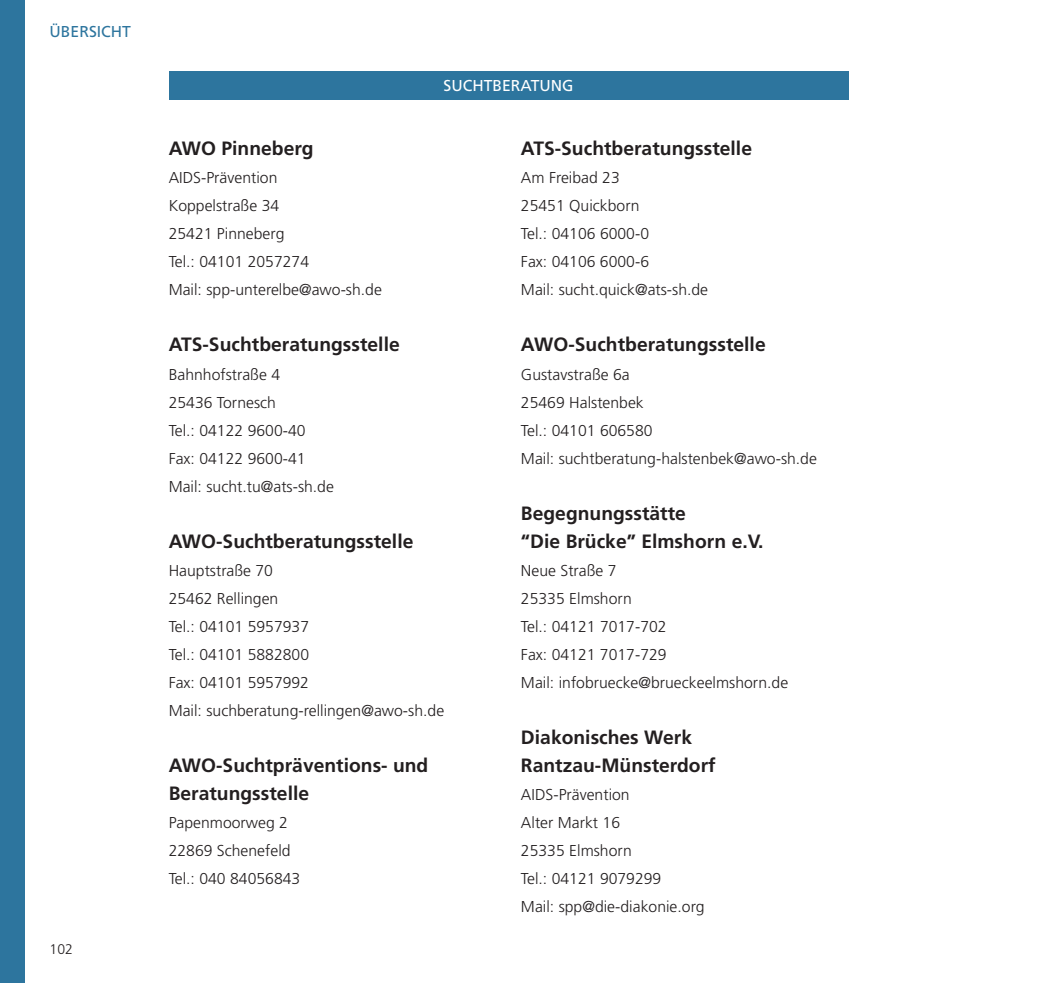
<style>
.page{position:relative;width:1042px;height:983px;background:#fff}
.page>*{position:absolute;margin:0;border:0;box-sizing:border-box;transform-origin:0 0}
.t1{font:700 19.25px/28px "Frutiger LT Std";color:#231f20}
.t2{font:300 15.75px/28px "Frutiger LT Std";color:#231f20}
.t3{font:15.75px "Frutiger LT Std";color:#fff}
.t4{font:15.75px "Frutiger LT Std";color:#2d759e}
.t5{font:300 14px "Frutiger LT Std";color:#231f20}
</style>
<div class="page">
<div style="left:0;top:0;width:25px;height:982px;background:#2d759e"></div>
<div style="left:169px;top:71px;width:679px;height:28px;background:#2d759e"></div>
<p class="t4" style="left:50px;top:22px;width:83px">ÜBERSICHT</p>
<p class="t5" style="left:50px;top:940px;width:25px">102</p>
<p class="t1" style="left:169px;top:135px;width:146px">AWO Pinneberg</p>
<p class="t2" style="left:169px;top:164px;width:215px">AIDS-Prävention<br>Koppelstraße 34<br>25421 Pinneberg<br>Tel.: 04101 2057274<br>Mail: spp-unterelbe@awo-sh.de</p>
<p class="t1" style="left:169px;top:331px;width:232px">ATS-Suchtberatungsstelle</p>
<p class="t2" style="left:169px;top:360px;width:167px">Bahnhofstraße 4<br>25436 Tornesch<br>Tel.: 04122 9600-40<br>Fax: 04122 9600-41<br>Mail: sucht.tu@ats-sh.de</p>
<p class="t3" style="left:443px;top:76px;width:132px">SUCHTBERATUNG</p>
<p class="t1" style="left:521px;top:135px;width:232px">ATS-Suchtberatungsstelle</p>
<p class="t2" style="left:521px;top:164px;width:189px">Am Freibad 23<br>25451 Quickborn<br>Tel.: 04106 6000-0<br>Fax: 04106 6000-6<br>Mail: sucht.quick@ats-sh.de</p>
<p class="t1" style="left:521px;top:331px;width:246px">AWO-Suchtberatungsstelle</p>
<p class="t2" style="left:521px;top:360px;width:297px">Gustavstraße 6a<br>25469 Halstenbek<br>Tel.: 04101 606580<br>Mail: suchtberatung-halstenbek@awo-sh.de</p>
<p class="t1" style="left:169px;top:527px;width:246px">AWO-Suchtberatungsstelle</p>
<p class="t2" style="left:169px;top:556px;width:277px">Hauptstraße 70<br>25462 Rellingen<br>Tel.: 04101 5957937<br>Tel.: 04101 5882800<br>Fax: 04101 5957992<br>Mail: suchberatung-rellingen@awo-sh.de</p>
<p class="t1" style="left:169px;top:751px;width:261px">AWO-Suchtpräventions- und<br>Beratungsstelle</p>
<p class="t2" style="left:169px;top:808px;width:133px">Papenmoorweg 2<br>22869 Schenefeld<br>Tel.: 040 84056843</p>
<p class="t1" style="left:521px;top:499px;width:244px">Begegnungsstätte<br>“Die Brücke” Elmshorn e.V.</p>
<p class="t2" style="left:521px;top:556px;width:269px">Neue Straße 7<br>25335 Elmshorn<br>Tel.: 04121 7017-702<br>Fax: 04121 7017-729<br>Mail: infobruecke@brueckeelmshorn.de</p>
<p class="t1" style="left:521px;top:723px;width:196px">Diakonisches Werk<br>Rantzau-Münsterdorf</p>
<p class="t2" style="left:521px;top:780px;width:185px">AIDS-Prävention<br>Alter Markt 16<br>25335 Elmshorn<br>Tel.: 04121 9079299<br>Mail: spp@die-diakonie.org</p>
</div>
